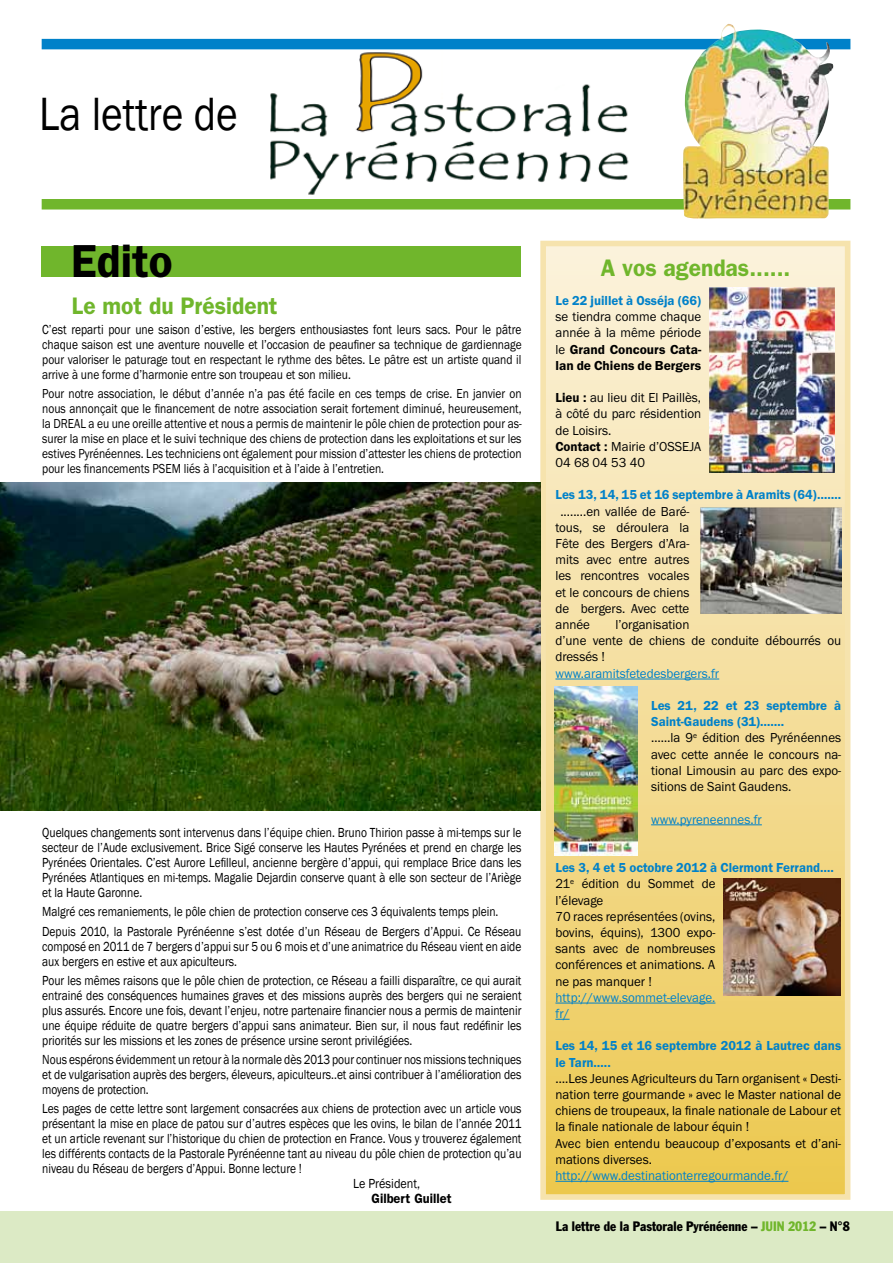
<style>
.page{position:relative;width:893px;height:1263px;background:#fff}
.page>*{position:absolute;margin:0;border:0;box-sizing:border-box;transform-origin:0 0}
.t1{font:48px "Franklin Gothic";color:#000;scale:.86 1}
.t2{font:600 46.5px "Franklin Gothic";color:#000;scale:.95 1}
.t3{font:600 24px "Franklin Gothic";color:#70b62c;scale:.95 1}
.t4{font:13.5px/15px "Franklin Gothic";color:#000;text-align:justify;scale:.85 1}
.t5{font:13.5px/16.2px "Franklin Gothic Itc T";color:#000}
.t6{font:13.5px/15px "Franklin Gothic Itc T";color:#000;text-align:justify;scale:.85 1}
.t7{font:13.5px/16.2px "Franklin Gothic Itc T";color:#0081c9}
.t8{font:600 13.5px/16.2px "Franklin Gothic Itc T";color:#0081c9}
.t9{font:condensed 13.5px "Franklin Gothic";color:#000}
.t10{font:600 13.5px "Franklin Gothic";color:#000;scale:.95 1}
.t11{font:13.5px "Franklin Gothic";color:#000;scale:.9 1}
.s1{font-family:"Franklin Gothic"}
.s2{font-weight:600}
.s3{font-weight:600;color:#0081c9}
.s4{color:#70b62c}
</style>
<div class="page">
<div style="left:0;top:1212px;width:893px;height:51px;background:#dceac5"></div>
<div style="left:42px;top:39px;width:808px;height:10px;background:#0081c9"></div>
<div style="left:42px;top:199px;width:808px;height:10px;background:#70b62c"></div>
<img style="left:680px;top:24px;width:154px;height:195px">
<div style="left:42px;top:246px;width:479px;height:31px;background:#70b62c"></div>
<div style="left:543px;top:243px;width:305px;height:954px;background:linear-gradient(to bottom,#fbf2df,#ebc750)"></div>
<div style="left:540px;top:241px;width:310px;height:959px;border:6px solid #f6e3ad"></div>
<img style="left:0;top:483px;width:540px;height:328px">
<hr style="left:555px;top:678px;width:164px;height:1px;background:#0081c9">
<hr style="left:651px;top:824px;width:111px;height:1px;background:#0081c9">
<hr style="left:555px;top:1002px;width:160px;height:1px;background:#0081c9">
<svg style="left:555px;top:1019px;width:15px;height:1px"></svg>
<hr style="left:555px;top:1181px;width:233px;height:1px;background:#0081c9">
<img style="left:700px;top:507px;width:142px;height:106px">
<img style="left:555px;top:686px;width:83px;height:169px">
<img style="left:724px;top:878px;width:117px;height:117px">
<img style="left:709px;top:288px;width:125px;height:184px">
<img style="left:270px;top:49px;width:364px;height:146px">
<h1 class="t1" style="left:39px;top:84px;width:233px">La lettre de</h1>
<h2 class="t2" style="left:71px;top:234px;width:108px">Edito</h2>
<h3 class="t3" style="left:72px;top:292px;width:218px">Le mot du Président</h3>
<p class="t4" style="left:42px;top:322px;width:565px">C’est reparti pour une saison d’estive, les bergers enthousiastes font leurs sacs. Pour le pâtre</p>
<p class="t6" style="left:42px;top:336px;width:565px"><span class="s1">chaque</span> saison est une aventure nouvelle et l’occasion de peaufiner sa technique de gardiennage pour valoriser le paturage tout en respectant le rythme des bêtes. Le pâtre est un artiste quand il arrive à une forme d’harmonie entre son troupeau et son milieu.</p>
<p class="t6" style="left:42px;top:386px;width:566px">Pour notre association, le début d’année n’a pas été facile en ces temps de crise. En janvier on nous annonçait que le financement de notre association serait fortement diminué, heureusement, la DREAL a eu une oreille attentive et nous a permis de maintenir le pôle chien de protection pour as&shy;surer la mise en place et le suivi technique des chiens de protection dans les exploitations et sur les estives Pyrénéennes. Les techniciens ont également pour mission d’attester les chiens de protection pour les financements PSEM liés à l’acquisition et à l’aide à l’entretien.</p>
<p class="t4" style="left:42px;top:825px;width:565px">Quelques changements sont intervenus dans l’équipe chien. Bruno Thirion passe à mi-temps sur le secteur de l’Aude exclusivement. Brice Sigé conserve les Hautes Pyrénées et prend en charge les Pyrénées Orientales. C’est Aurore Lefilleul, ancienne bergère d’appui, qui remplace Brice dans les Pyrénées Atlantiques en mi-temps. Magalie Dejardin conserve quant à elle son secteur de l’Ariège et la Haute Garonne.</p>
<p class="t4" style="left:42px;top:902px;width:565px;line-height:19.2px">Malgré ces remaniements, le pôle chien de protection conserve ces 3 équivalents temps plein.<br>Depuis 2010, la Pastorale Pyrénéenne s’est dotée d’un Réseau de Bergers d’Appui. Ce Réseau</p>
<p class="t4" style="left:42px;top:939px;width:565px">composé en 2011 de 7 bergers d’appui sur 5 ou 6 mois et d’une animatrice du Réseau vient en aide aux bergers en estive et aux apiculteurs.</p>
<p class="t4" style="left:42px;top:973px;width:565px">Pour les mêmes raisons que le pôle chien de protection, ce Réseau a failli disparaître, ce qui aurait entrainé des conséquences humaines graves et des missions auprès des bergers qui ne seraient plus assurés. Encore une fois, devant l’enjeu, notre partenaire financier nous a permis de maintenir une équipe réduite de quatre bergers d’appui sans animateur. Bien sur, il nous faut redéfinir les priorités sur les missions et les zones de présence ursine seront privilégiées.</p>
<p class="t4" style="left:42px;top:1052px;width:565px">Nous espérons évidemment un retour à la normale dès 2013 pour continuer nos missions techniques et de vulgarisation auprès des bergers, éleveurs, apiculteurs..et ainsi contribuer à l’amélioration des moyens de protection.</p>
<p class="t4" style="left:42px;top:1102px;width:565px">Les pages de cette lettre sont largement consacrées aux chiens de protection avec un article vous</p>
<p class="t4" style="left:42px;top:1117px;width:565px">présentant la mise en place de patou sur d’autres espèces que les ovins, le bilan de l’année 2011</p>
<p class="t4" style="left:42px;top:1132px;width:565px">et un article revenant sur l’historique du chien de protection en France. Vous y trouverez également</p>
<p class="t4" style="left:42px;top:1147px;width:565px">les différents contacts de la Pastorale Pyrénéenne tant au niveau du pôle chien de protection qu’au</p>
<p class="t4" style="left:42px;top:1162px;width:307px">niveau du Réseau de bergers d’Appui. Bonne lecture !</p>
<p class="t11" style="left:353px;top:1175px;width:76px">Le Président,</p>
<p class="t10" style="left:372px;top:1191px;width:86px">Gilbert Guillet</p>
<h3 class="t3" style="left:601px;top:253px;width:201px">A vos agendas......</h3>
<p class="t8" style="left:555px;top:292px;width:147px">Le 22 juillet à Osséja (66)</p>
<p class="t5" style="left:555px;top:308px;width:147px;text-align:justify">se tiendra comme chaque année à la même période le <span class="s2">Grand Concours Cata&shy;lan de Chiens de Bergers</span></p>
<p class="t5" style="left:555px;top:389px;width:147px"><span class="s2">Lieu :</span> au lieu dit El Paillès, à côté du parc résidention de Loisirs.<br><span class="s2">Contact :</span> Mairie d’OSSEJA<br>04 68 04 53 40</p>
<p class="t8" style="left:555px;top:487px;width:287px">Les 13, 14, 15 et 16 septembre à Aramits (64)…….</p>
<p class="t5" style="left:555px;top:503px;width:135px;text-align:justify;text-indent:5px">........en vallée de Baré&shy;tous, se déroulera la Fête des Bergers d’Ara&shy;mits avec entre autres les rencontres vocales et le concours de chiens de bergers. Avec cette année</p>
<p class="t5" style="left:555px;top:616px;width:287px;text-indent:60px">l’organisation<br>d’une vente de chiens de conduite débourrés ou dressés !</p>
<p class="t7" style="left:555px;top:665px;width:165px">www.aramitsfetedesbergers.fr</p>
<p class="t5" style="left:651px;top:697px;width:192px"><span class="s3">Les 21, 22 et 23 septembre à<br>Saint-Gaudens (31)…….<br></span>……la 9<sup>e</sup> édition des Pyrénéennes avec cette année le concours na&shy;tional Limousin au parc des expo&shy;sitions de Saint Gaudens.</p>
<p class="t7" style="left:651px;top:811px;width:112px">www.pyreneennes.fr</p>
<p class="t5" style="left:555px;top:859px;width:280px"><span class="s3">Les 3, 4 et 5 octobre 2012 à Clermont Ferrand….<br></span>21<sup>e</sup> édition du Sommet de<br>l’élevage<br>70 races représentées (ovins,<br>bovins, équins), 1300 expo-<br>sants avec de nombreuses<br>conférences et animations. A<br>ne pas manquer !</p>
<p class="t7" style="left:555px;top:989px;width:162px">http://www.sommet-elevage. fr/</p>
<p class="t8" style="left:555px;top:1037px;width:287px">Les 14, 15 et 16 septembre 2012 à Lautrec dans le Tarn…..</p>
<p class="t5" style="left:555px;top:1070px;width:287px">….Les Jeunes Agriculteurs du Tarn organisent « Desti&shy;nation terre gourmande » avec le Master national de chiens de troupeaux, la finale nationale de Labour et la finale nationale de labour équin !<br>Avec bien entendu beaucoup d’exposants et d’ani&shy;mations diverses.</p>
<p class="t7" style="left:555px;top:1167px;width:234px">http://www.destinationterregourmande.fr/</p>
<p class="t9" style="left:556px;top:1218px;width:296px">La lettre de la Pastorale Pyrénéenne – <span class="s4">JUIN 2012</span> – N°8</p>
</div>
